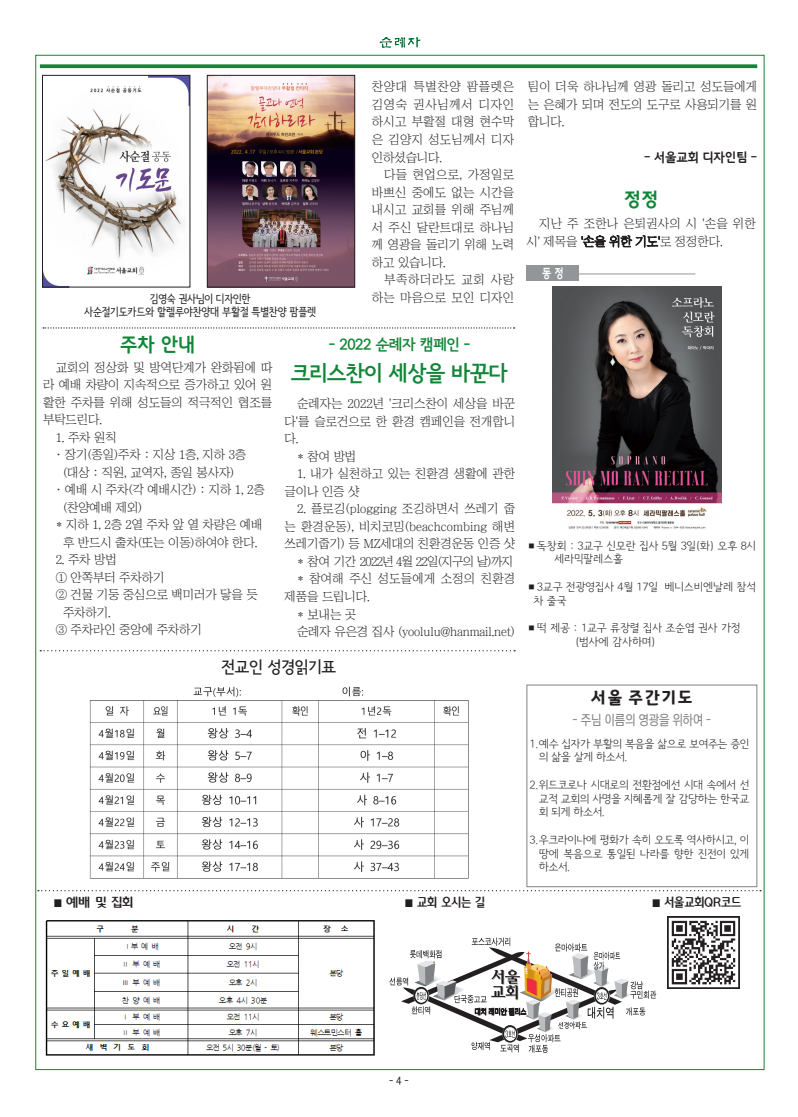
<style>
.page{position:relative;width:798px;height:1117px;background:#fff}
.page>*{position:absolute;margin:0;border:0;box-sizing:border-box;transform-origin:0 0}
.t1{font:21.25px "Seoul Namsan EB";letter-spacing:-.025em;color:#118637}
.t2{font:18.75px "Goyang Deogyang B";color:#118637}
.t3{font:17.5px "Gyeonggi Title V";letter-spacing:-.01em;color:#231f20;scale:.95 1}
.t4{font:16.25px "Seoul Namsan B";letter-spacing:-.025em;color:#231f20}
.t5{font:15px "LGPC";letter-spacing:-.01em;color:#808285;scale:.95 1}
.t6{font:15px "Seoul Namsan EB";letter-spacing:-.025em;color:#118637}
.t7{font:12.5px/17.5px "Chosunilbo NM";letter-spacing:-.01em;color:#231f20;text-align:justify}
.t8{font:12.5px/17.5px "Chosunilbo NM";letter-spacing:.01em;color:#231f20}
.t9{font:12.5px/17.5px "Chosunilbo NM";letter-spacing:.015em;color:#231f20}
.t10{font:12.5px "Chosunilbo NM";letter-spacing:-.05em;color:#231f20}
.t11{font:12.5px/17.5px "Chosunilbo NM";letter-spacing:.03em;color:#231f20;text-align:right}
.t12{font:12.5px "LHM";color:#231f20;scale:.9 1}
.t13{font:12.5px "Goyang Deogyang B";letter-spacing:-.025em;color:#231f20}
.t14{font:12.5px "LHM";color:#231f20}
.t15{font:12.5px "Goyang Deogyang B";color:#fff;scale:.8 1}
.t16{font:11.25px/13.8px "Seoul Namsan L";letter-spacing:-.05em;color:#231f20;text-align:justify}
.t17{font:11.25px "Seoul Namsan L";letter-spacing:-.025em;color:#231f20}
.t18{font:11.25px "Se N CM";letter-spacing:-.025em;color:#231f20}
.s1{font-family:"Adobe Myungjo Std";font-weight:500;font-size:10px}
.s2{font-family:"Adobe Myungjo Std";font-weight:500;font-size:10px;color:#fff}
</style>
<div class="page">
<img style="left:382px;top:37px;width:38px;height:11px">
<svg style="left:38px;top:890px;width:722px;height:1px"></svg>
<img style="left:45px;top:920px;width:330px;height:136px">
<img style="left:667px;top:916px;width:72px;height:72px">
<svg style="left:389px;top:937px;width:267px;height:115px"></svg>
<div style="left:526px;top:684px;width:230px;height:202px;border:1px solid #808285"></div>
<svg style="left:40px;top:64px;width:716px;height:4px;background:#269048"></svg>
<div style="left:526px;top:266px;width:53px;height:15px;background:#939598"></div>
<hr style="left:574px;top:273px;width:121px;height:1px;background:#939598">
<svg style="left:40px;top:650px;width:475px;height:1px"></svg>
<img style="left:89px;top:686px;width:380px;height:192px">
<img style="left:552px;top:286px;width:169px;height:243px">
<svg style="left:43px;top:327px;width:471px;height:1px"></svg>
<img style="left:44px;top:77px;width:144px;height:208px">
<div style="left:42px;top:75px;width:148px;height:212px;border:1px solid #231f20"></div>
<img style="left:209px;top:77px;width:144px;height:208px">
<div style="left:207px;top:75px;width:148px;height:212px;border:1px solid #231f20"></div>
<p class="t18" style="left:150px;top:293px;width:102px">김영숙 권사님이 디자인한</p>
<p class="t18" style="left:84px;top:307px;width:233px">사순절기도카드와 할렐루야찬양대 부활절 특별찬양 팜플렛</p>
<p class="t7" style="left:372px;top:78px;width:144px">찬양대 특별찬양 팜플렛은 김영숙 권사님께서 디자인 하시고 부활절 대형 현수막 은 김양지 성도님께서 디자 인하셨습니다.</p>
<p class="t7" style="left:372px;top:166px;width:144px;text-indent:12px">다들 현업으로, 가정일로 바쁘신 중에도 없는 시간을 내시고 교회를 위해 주님께 서 주신 달란트대로 하나님 께 영광을 돌리기 위해 노력 하고 있습니다.</p>
<p class="t11" style="left:372px;top:271px;width:144px">부족하더라도 교회 사랑 하는 마음으로 모인 디자인</p>
<p class="t2" style="left:120px;top:334px;width:77px">주차 안내</p>
<p class="t7" style="left:43px;top:358px;width:231px;text-indent:13px">교회의 정상화 및 방역단계가 완화됨에 따 라 예배 차량이 지속적으로 증가하고 있어 원 활한 주차를 위해 성도들의 적극적인 협조를 부탁드린다.</p>
<p class="t7" style="left:56px;top:428px;width:63px">1. 주차 원칙</p>
<p class="t7" style="left:56px;top:446px;width:192px">· 장기(종일)주차 : 지상 1층, 지하 3층</p>
<p class="t7" style="left:63px;top:463px;width:173px">(대상 : 직원, 교역자, 종일 봉사자)</p>
<p class="t7" style="left:56px;top:481px;width:210px">· 예배 시 주차(각 예배시간) : 지하 1, 2층</p>
<p class="t7" style="left:63px;top:498px;width:81px">(찬양예배 제외)</p>
<p class="t7" style="left:56px;top:516px;width:208px">* 지하 1, 2층 2열 주차 앞 열 차량은 예배</p>
<p class="t7" style="left:63px;top:533px;width:196px">후 반드시 출차(또는 이동)하여야 한다.</p>
<p class="t7" style="left:56px;top:551px;width:63px">2. 주차 방법</p>
<p class="t7" style="left:56px;top:568px;width:110px">① 안쪽부터 주차하기</p>
<p class="t7" style="left:56px;top:586px;width:203px">② 건물 기둥 중심으로 백미러가 닿을 듯</p>
<p class="t7" style="left:63px;top:603px;width:49px">주차하기.</p>
<p class="t7" style="left:56px;top:621px;width:147px">③ 주차라인 중앙에 주차하기</p>
<p class="t6" style="left:329px;top:337px;width:143px">- 2022 순례자 캠페인 -</p>
<p class="t1" style="left:291px;top:362px;width:218px">크리스찬이 세상을 바꾼다</p>
<p class="t7" style="left:284px;top:395px;width:232px;text-indent:12px">순례자는 2022년 '크리스찬이 세상을 바꾼 다'를 슬로건으로 한 환경 캠페인을 전개합니 다.</p>
<p class="t7" style="left:297px;top:447px;width:61px">* 참여 방법</p>
<p class="t7" style="left:284px;top:465px;width:232px;text-indent:12px">1. 내가 실천하고 있는 친환경 생활에 관한 글이나 인증 샷</p>
<p class="t7" style="left:284px;top:500px;width:232px;text-indent:12px">2. 플로깅(plogging 조깅하면서 쓰레기 줍 는 환경운동), 비치코밍(beachcombing 해변 쓰레기줍기) 등 MZ세대의 친환경운동 인증 샷</p>
<p class="t10" style="left:297px;top:555px;width:218px">* 참여 기간 2022년 4월 22일(지구의 날)까지</p>
<p class="t9" style="left:284px;top:570px;width:232px;text-indent:12px">* 참여해 주신 성도들에게 소정의 친환경 제품을 드립니다.</p>
<p class="t7" style="left:297px;top:605px;width:61px">* 보내는 곳</p>
<p class="t7" style="left:297px;top:622px;width:219px">순례자 유은경 집사 (yoolulu@hanmail.net)</p>
<p class="t4" style="left:221px;top:658px;width:116px">전교인 성경읽기표</p>
<p class="t7" style="left:527px;top:78px;width:231px">팀이 더욱 하나님께 영광 돌리고 성도들에게 는 은혜가 되며 전도의 도구로 사용되기를 원 합니다.</p>
<p class="t13" style="left:644px;top:150px;width:114px">- 서울교회 디자인팀 -</p>
<p class="t2" style="left:623px;top:188px;width:36px">정정</p>
<p class="t8" style="left:526px;top:215px;width:230px;text-indent:13px">지난 주 조한나 은퇴권사의 시 '손을 위한 시' 제목을 '손을 위한 기도'로 정정한다.</p>
<p class="t15" style="left:542px;top:266px;width:28px">동 정</p>
<p class="t17" style="left:526px;top:539px;width:231px">■독창회 : 3교구 신모란 집사 5월 3일(화) 오후 8시</p>
<p class="t17" style="left:554px;top:553px;width:71px">세라믹팔레스홀</p>
<p class="t17" style="left:526px;top:580px;width:231px">■3교구 전광영집사 4월 17일 베니스비엔날레 참석</p>
<p class="t16" style="left:533px;top:594px;width:35px">차 줄국</p>
<p class="t17" style="left:526px;top:622px;width:215px">■떡 제공 : 1교구 류장렬 집사 조순엽 권사 가정</p>
<p class="t16" style="left:575px;top:635px;width:82px">(범사에 감사하며)</p>
<p class="t3" style="left:590px;top:686px;width:110px">서울 주간기도</p>
<p class="t5" style="left:572px;top:711px;width:147px">- 주님 이름의 영광을 위하여 -</p>
<p class="t16" style="left:538px;top:737px;width:212px;text-indent:-9px">1.예수 십자가 부활의 복음을 삶으로 보여주는 증인 의 삶을 살게 하소서.</p>
<p class="t16" style="left:538px;top:778px;width:212px;text-indent:-9px">2.위드코로나 시대로의 전환점에선 시대 속에서 선 교적 교회의 사명을 지혜롭게 잘 감당하는 한국교 회 되게 하소서.</p>
<p class="t16" style="left:538px;top:833px;width:212px;text-indent:-9px">3.우크라이나에 평화가 속히 오도록 역사하시고, 이 땅에 복음으로 통일된 나라를 향한 진전이 있게 하소서.</p>
<p class="t14" style="left:53px;top:895px;width:81px"><span class="s1">■</span> 예배 및 집회</p>
<p class="t12" style="left:404px;top:895px;width:91px"><span class="s1">■</span> 교회 오시는 길</p>
<p class="t12" style="left:651px;top:895px;width:101px"><span class="s2">■</span> 서울교회QR코드</p>
<p class="t18" style="left:389px;top:1075px;width:21px">- 4 -</p>
</div>
